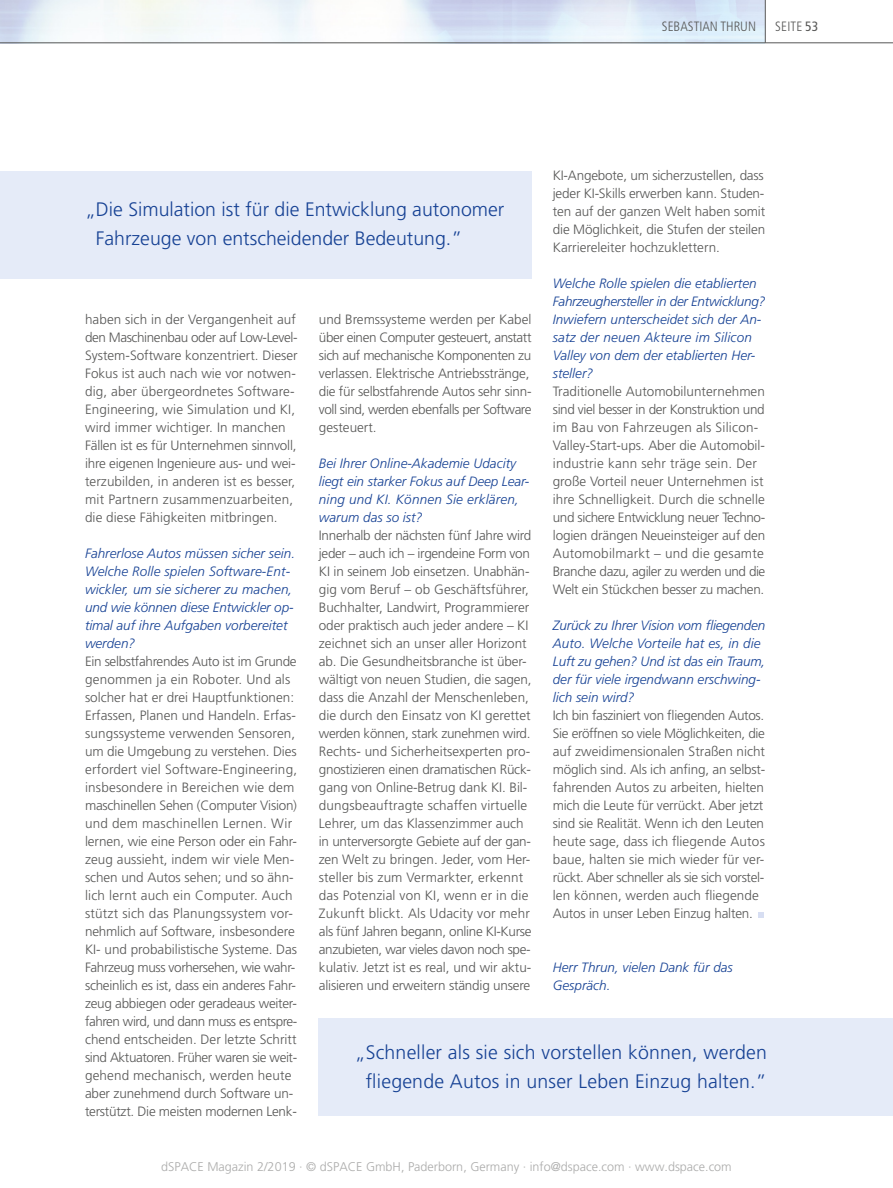
<style>
.page{position:relative;width:893px;height:1188px;background:#fff}
.page>*{position:absolute;margin:0;border:0;box-sizing:border-box;transform-origin:0 0}
.t1{font:300 19.5px/28.5px "Frutiger LT Pro";color:#164194}
.t2{font:300 13.5px/18px "Frutiger LT Pro";letter-spacing:-.005em;color:#575756}
.t3{font:italic 300 13.5px/18px "Frutiger LT Pro";color:#164194}
.t4{font:300 condensed 13.5px "Frutiger LT Pro";color:#575756}
.t5{font:300 12.6px "Frutiger LT Pro";color:#90908f}
.s1{font-weight:400}
</style>
<div class="page">
<svg style="left:758px;top:912px;width:6px;height:6px"></svg>
<hr style="left:0;top:43px;width:893px;height:1px;background:#575756">
<hr style="left:765px;top:0;width:1px;height:43px;background:#575756">
<div style="left:0;top:171px;width:531px;height:108px;background:#e5ebf8"></div>
<div style="left:319px;top:1018px;width:574px;height:98px;background:#e5ebf8"></div>
<p class="t4" style="left:662px;top:18px;width:96px">SEBASTIAN THRUN</p>
<p class="t4" style="left:775px;top:18px;width:44px">SEITE <span class="s1">53</span></p>
<p class="t2" style="left:553px;top:166px;width:214px;text-align:justify">KI-Angebote, um sicherzustellen, dass jeder KI-Skills erwerben kann. Studen&shy;ten auf der ganzen Welt haben somit die Möglichkeit, die Stufen der steilen Karriereleiter hochzuklettern.</p>
<p class="t3" style="left:553px;top:274px;width:214px">Welche Rolle spielen die etablierten<br>Fahrzeughersteller in der Entwicklung?<br>Inwiefern unterscheidet sich der An&shy;satz der neuen Akteure im Silicon<br>Valley von dem der etablierten Her&shy;steller?</p>
<p class="t2" style="left:553px;top:382px;width:214px">Traditionelle Automobilunternehmen sind viel besser in der Konstruktion und im Bau von Fahrzeugen als Silicon-Valley-Start-ups. Aber die Automobil&shy;industrie kann sehr träge sein. Der große Vorteil neuer Unternehmen ist ihre Schnelligkeit. Durch die schnelle und sichere Entwicklung neuer Techno&shy;logien drängen Neueinsteiger auf den Automobilmarkt – und die gesamte Branche dazu, agiler zu werden und die Welt ein Stückchen besser zu machen.</p>
<p class="t3" style="left:553px;top:616px;width:214px">Zurück zu Ihrer Vision vom fliegenden<br>Auto. Welche Vorteile hat es, in die<br>Luft zu gehen? Und ist das ein Traum, der für viele irgendwann erschwing&shy;lich sein wird?</p>
<p class="t2" style="left:553px;top:706px;width:214px">Ich bin fasziniert von fliegenden Autos.<br>Sie eröffnen so viele Möglichkeiten, die auf zweidimensionalen Straßen nicht möglich sind. Als ich anfing, an selbst&shy;fahrenden Autos zu arbeiten, hielten mich die Leute für verrückt. Aber jetzt sind sie Realität. Wenn ich den Leuten heute sage, dass ich fliegende Autos baue, halten sie mich wieder für ver&shy;rückt. Aber schneller als sie sich vorstel&shy;len können, werden auch fliegende Autos in unser Leben Einzug halten.</p>
<h1 class="t1" style="left:96px;top:196px;width:410px;text-indent:-11px">„ Die Simulation ist für die Entwicklung autonomer<br>Fahrzeuge von entscheidender Bedeutung.”</h1>
<p class="t2" style="left:319px;top:310px;width:214px">und Bremssysteme werden per Kabel über einen Computer gesteuert, anstatt sich auf mechanische Komponenten zu verlassen. Elektrische Antriebsstränge, die für selbstfahrende Autos sehr sinn&shy;voll sind, werden ebenfalls per Software gesteuert.</p>
<p class="t3" style="left:319px;top:454px;width:212px">Bei Ihrer Online-Akademie Udacity liegt ein starker Fokus auf Deep Lear&shy;ning und KI. Können Sie erklären, warum das so ist?</p>
<p class="t2" style="left:319px;top:526px;width:214px">Innerhalb der nächsten fünf Jahre wird jeder – auch ich – irgendeine Form von KI in seinem Job einsetzen. Unabhän&shy;gig vom Beruf – ob Geschäftsführer, Buchhalter, Landwirt, Programmierer oder praktisch auch jeder andere – KI zeichnet sich an unser aller Horizont ab. Die Gesundheitsbranche ist über&shy;wältigt von neuen Studien, die sagen, dass die Anzahl der Menschenleben, die durch den Einsatz von KI gerettet werden können, stark zunehmen wird.<br>Rechts- und Sicherheitsexperten pro&shy;gnostizieren einen dramatischen Rück&shy;gang von Online-Betrug dank KI. Bil&shy;dungsbeauftragte schaffen virtuelle Lehrer, um das Klassenzimmer auch in unterversorgte Gebiete auf der gan&shy;zen Welt zu bringen. Jeder, vom Her&shy;steller bis zum Vermarkter, erkennt das Potenzial von KI, wenn er in die Zukunft blickt. Als Udacity vor mehr als fünf Jahren begann, online KI-Kurse anzubieten, war vieles davon noch spe&shy;kulativ. Jetzt ist es real, und wir aktu&shy;alisieren und erweitern ständig unsere</p>
<p class="t2" style="left:85px;top:310px;width:214px">haben sich in der Vergangenheit auf den Maschinenbau oder auf Low-Level-System-Software konzentriert. Dieser Fokus ist auch nach wie vor notwen&shy;dig, aber übergeordnetes Software-Engineering, wie Simulation und KI, wird immer wichtiger. In manchen Fällen ist es für Unternehmen sinnvoll, ihre eigenen Ingenieure aus- und wei&shy;terzubilden, in anderen ist es besser, mit Partnern zusammenzuarbeiten, die diese Fähigkeiten mitbringen.</p>
<p class="t3" style="left:85px;top:544px;width:212px">Fahrerlose Autos müssen sicher sein.<br>Welche Rolle spielen Software-Ent&shy;wickler, um sie sicherer zu machen, und wie können diese Entwickler op&shy;timal auf ihre Aufgaben vorbereitet werden?</p>
<p class="t2" style="left:85px;top:652px;width:214px">Ein selbstfahrendes Auto ist im Grunde genommen ja ein Roboter. Und als solcher hat er drei Hauptfunktionen:<br>Erfassen, Planen und Handeln. Erfas&shy;sungssysteme verwenden Sensoren, um die Umgebung zu verstehen. Dies erfordert viel Software-Engineering, insbesondere in Bereichen wie dem maschinellen Sehen (Computer Vision) und dem maschinellen Lernen. Wir lernen, wie eine Person oder ein Fahr&shy;zeug aussieht, indem wir viele Men&shy;schen und Autos sehen; und so ähn&shy;lich lernt auch ein Computer. Auch stützt sich das Planungssystem vor&shy;nehmlich auf Software, insbesondere KI- und probabilistische Systeme. Das Fahrzeug muss vorhersehen, wie wahr&shy;scheinlich es ist, dass ein anderes Fahr&shy;zeug abbiegen oder geradeaus weiter&shy;fahren wird, und dann muss es entspre&shy;chend entscheiden. Der letzte Schritt sind Aktuatoren. Früher waren sie weit&shy;gehend mechanisch, werden heute aber zunehmend durch Software un&shy;terstützt. Die meisten modernen Lenk-</p>
<p class="t3" style="left:553px;top:958px;width:182px">Herr Thrun, vielen Dank für das<br>Gespräch.</p>
<h1 class="t1" style="left:355px;top:1038px;width:414px;text-align:center">„ Schneller als sie sich vorstellen können, werden fliegende Autos in unser Leben Einzug halten.”</h1>
<p class="t5" style="left:161px;top:1160px;width:572px">dSPACE Magazin 2/2019 · © dSPACE GmbH, Paderborn, Germany · info@dspace.com · www.dspace.com</p>
</div>
